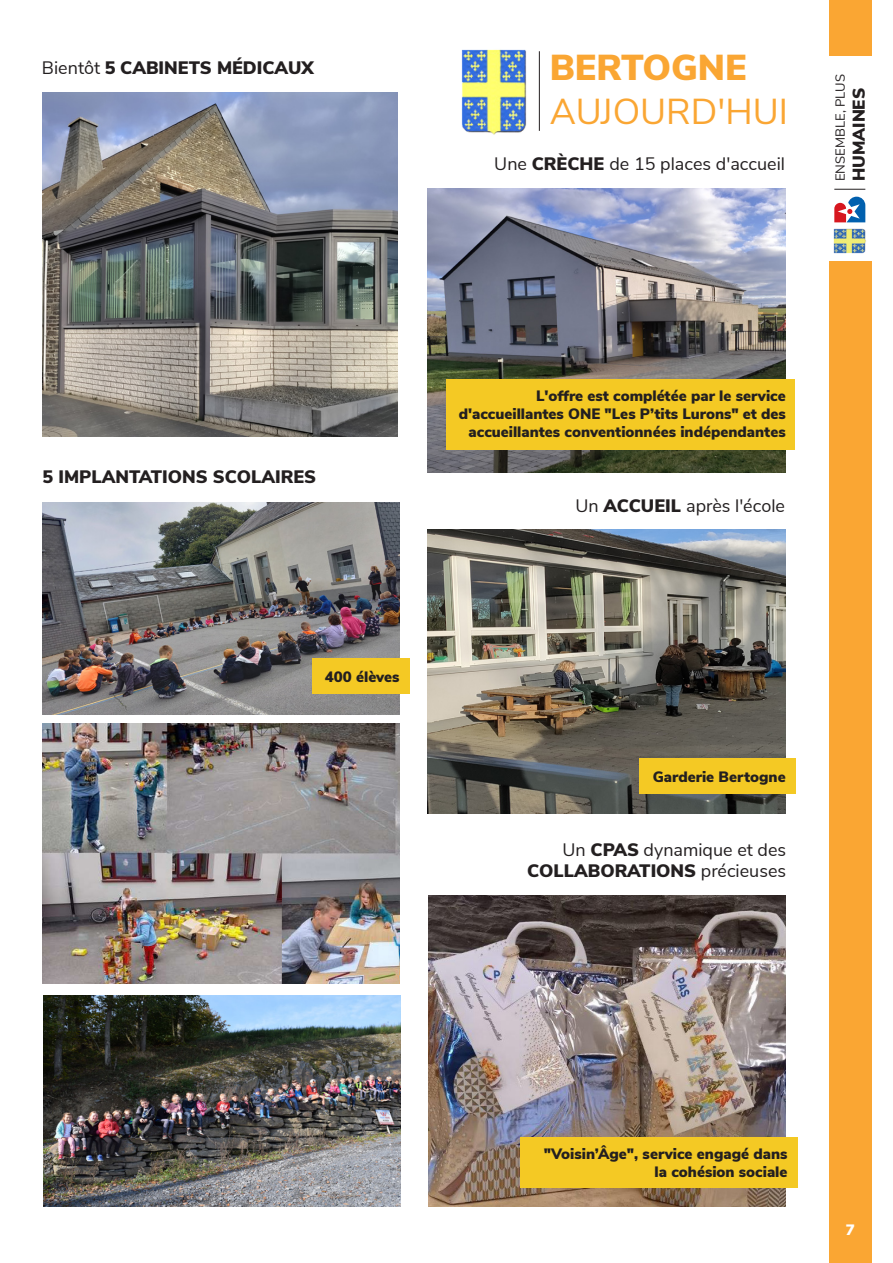
<style>
.page{position:relative;width:893px;height:1263px;background:#fff}
.page>*{position:absolute;margin:0;border:0;box-sizing:border-box;transform-origin:0 0}
.t1{font:36px "Nunito Sans";color:#faa633}
.t2{font:900 36px "Nunito Sans";color:#faa633}
.t3{font:18px/21.6px "Nunito Sans";color:#231f20;text-align:right}
.t4{font:900 18px "Nunito Sans";color:#231f20}
.t5{font:900 17.1px "Nunito Sans";color:#231f20}
.t6{font:900 15px/18px "Nunito Sans";color:#231f20;text-align:right}
.t7{font:900 15px "Nunito Sans";color:#fff}
.t8{font:13.05px "Nunito Sans";color:#231f20}
.s1{font-weight:400}
.s2{font-weight:900}
</style>
<div class="page">
<img style="left:42px;top:502px;width:357px;height:212px">
<img style="left:43px;top:724px;width:357px;height:259px">
<hr style="left:539px;top:51px;width:1px;height:80px;background:#231f20">
<div style="left:829px;top:0;width:43px;height:55px;background:#faa633"></div>
<div style="left:829px;top:261px;width:43px;height:1002px;background:#faa633"></div>
<hr style="left:834px;top:189px;width:31px;height:1px;background:#231f20">
<svg style="left:834px;top:197px;width:31px;height:25px"></svg>
<img style="left:834px;top:228px;width:32px;height:25px">
<div style="left:312px;top:658px;width:97px;height:35px;background:#f4c924"></div>
<img style="left:429px;top:895px;width:357px;height:312px">
<div style="left:520px;top:1137px;width:277px;height:51px;background:#f4c924"></div>
<img style="left:428px;top:188px;width:358px;height:284px">
<div style="left:446px;top:379px;width:349px;height:71px;background:#f4c924"></div>
<img style="left:43px;top:92px;width:354px;height:345px">
<img style="left:428px;top:530px;width:358px;height:284px">
<div style="left:639px;top:758px;width:156px;height:36px;background:#f4c924"></div>
<img style="left:43px;top:995px;width:357px;height:212px">
<img style="left:461px;top:49px;width:66px;height:86px">
<p class="t4" style="left:42px;top:55px;width:273px"><span class="s1">Bientôt</span> 5 CABINETS MÉDICAUX</p>
<p class="t2" style="left:550px;top:41px;width:198px">BERTOGNE</p>
<p class="t1" style="left:550px;top:85px;width:240px">AUJOURD'HUI</p>
<p class="t3" style="left:494px;top:152px;width:292px">Une <span class="s2">CRÈCHE</span> de 15 places d'accueil</p>
<p class="t8" style="left:831px;top:181px;width:108px;rotate:-90deg">ENSEMBLE, PLUS</p>
<p class="t5" style="left:846px;top:181px;width:95px;rotate:-90deg">HUMAINES</p>
<p class="t4" style="left:43px;top:463px;width:275px">5 IMPLANTATIONS SCOLAIRES</p>
<p class="t6" style="left:459px;top:386px;width:328px">L'offre est complétée par le service d'accueillantes ONE "Les P’tits Lurons" et des accueillantes conventionnées indépendantes</p>
<p class="t3" style="left:576px;top:493px;width:211px">Un <span class="s2">ACCUEIL</span> après l'école</p>
<p class="t6" style="left:325px;top:667px;width:76px">400 élèves</p>
<p class="t6" style="left:653px;top:767px;width:134px">Garderie Bertogne</p>
<p class="t3" style="left:527px;top:837px;width:260px">Un <span class="s2">CPAS</span> dynamique et des<br><span class="s2">COLLABORATIONS</span> précieuses</p>
<p class="t6" style="left:544px;top:1144px;width:245px">"Voisin’Âge", service engagé dans la cohésion sociale</p>
<p class="t7" style="left:846px;top:1219px;width:10px">7</p>
</div>
